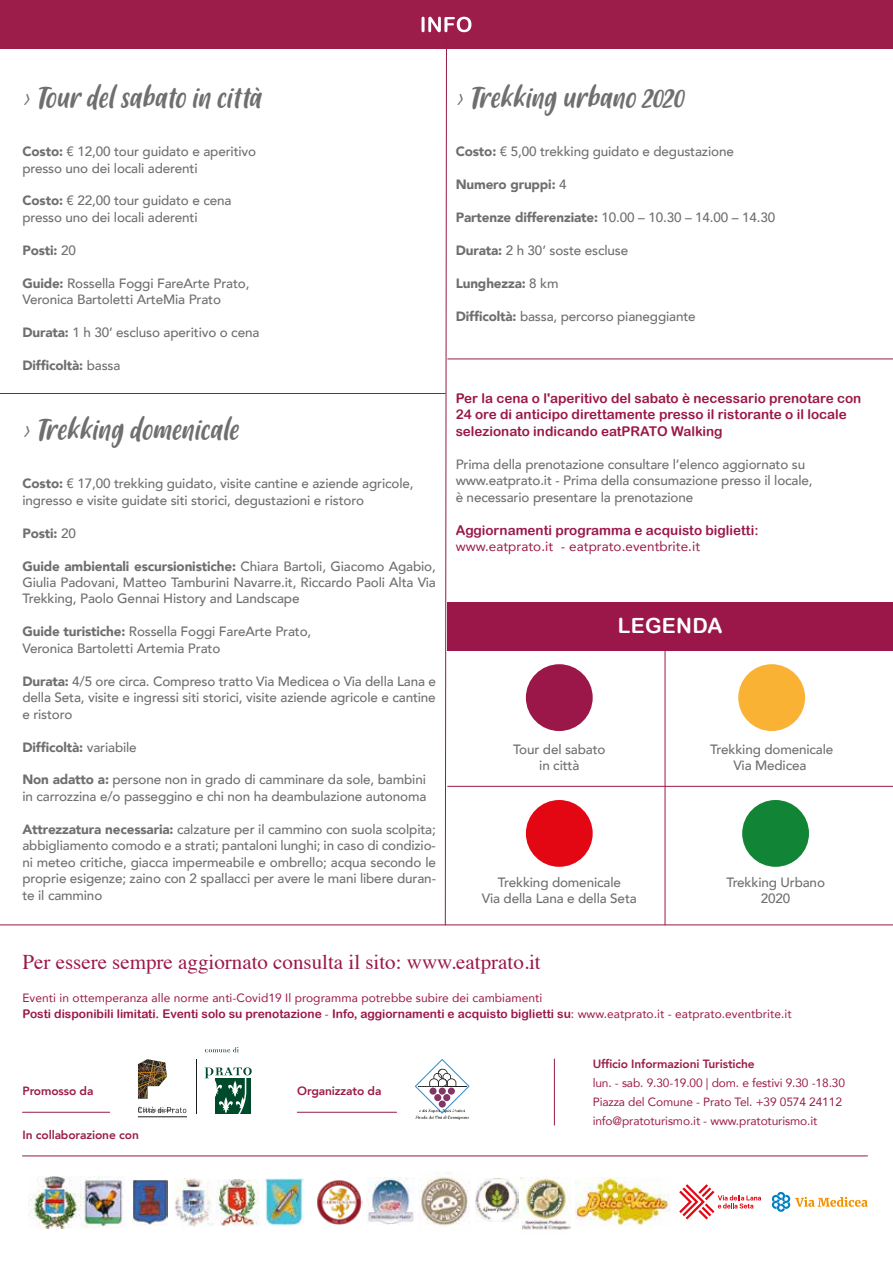
<style>
.page{position:relative;width:893px;height:1263px;background:#fff}
.page>*{position:absolute;margin:0;border:0;box-sizing:border-box;transform-origin:0 0}
.t1{font:italic 29.85px "Friendly Schoolmates";color:#706f6f}
.t2{font:21px "Times";color:#9b1749}
.t3{font:21px "Arial Rounded MT Bold";letter-spacing:.015em;color:#fff}
.t4{font:500 13.5px/16.5px "Avenir";letter-spacing:-.01em;color:#706f6f}
.t5{font:13.5px/16.5px "Arial Rounded MT Bold";color:#9b1749}
.t6{font:900 13.5px "Avenir";letter-spacing:-.01em;color:#706f6f}
.t7{font:13.5px "Avenir";letter-spacing:.005em;color:#9b1749}
.t8{font:12px "Arial Rounded MT Bold";color:#9b1749}
.t9{font:12px/18.9px "Avenir";letter-spacing:-.01em;color:#9c1c4a}
.t10{font:12px "Avenir";letter-spacing:.005em;color:#9b1749}
.t11{font:800 12px "Avenir";letter-spacing:-.01em;color:#9c1c4a}
.s1{font-weight:900}
.s2{font-weight:500}
.s3{font-family:"Avenir"}
</style>
<div class="page">
<div style="left:0;top:0;width:893px;height:49px;background:#9c1c4a"></div>
<hr style="left:0;top:393px;width:445px;height:1px;background:#981b49">
<hr style="left:0;top:925px;width:893px;height:1px;background:#981b49">
<hr style="left:448px;top:359px;width:445px;height:1px;background:#981b49">
<div style="left:448px;top:602px;width:445px;height:48px;background:#9b1749"></div>
<hr style="left:448px;top:786px;width:445px;height:1px;background:#981b49">
<hr style="left:448px;top:650px;width:445px;height:1px;background:#981b49">
<hr style="left:665px;top:650px;width:1px;height:275px;background:#981b49">
<div style="left:526px;top:664px;width:67px;height:67px;background:#9b1749;border-radius:50%"></div>
<div style="left:738px;top:664px;width:67px;height:67px;background:#f9b234;border-radius:50%"></div>
<div style="left:526px;top:800px;width:67px;height:67px;background:#e30613;border-radius:50%"></div>
<div style="left:742px;top:800px;width:67px;height:67px;background:#128436;border-radius:50%"></div>
<svg style="left:421px;top:17px;width:50px;height:908px"></svg>
<img style="left:317px;top:1180px;width:46px;height:45px">
<img style="left:420px;top:1172px;width:50px;height:54px">
<img style="left:476px;top:1178px;width:43px;height:43px">
<img style="left:366px;top:1177px;width:49px;height:48px">
<img style="left:28px;top:1176px;width:95px;height:53px">
<img style="left:133px;top:1180px;width:35px;height:45px">
<img style="left:174px;top:1179px;width:38px;height:47px">
<img style="left:207px;top:1179px;width:97px;height:46px">
<img style="left:521px;top:1177px;width:49px;height:53px">
<img style="left:576px;top:1178px;width:96px;height:48px">
<svg style="left:772px;top:1192px;width:96px;height:20px"></svg>
<svg style="left:679px;top:1184px;width:82px;height:35px"></svg>
<hr style="left:22px;top:1156px;width:845px;height:1px;background:#981b49">
<svg style="left:415px;top:1059px;width:54px;height:61px"></svg>
<svg style="left:205px;top:1047px;width:34px;height:5px"></svg>
<svg style="left:204px;top:1067px;width:48px;height:47px"></svg>
<svg style="left:138px;top:1059px;width:29px;height:40px"></svg>
<hr style="left:138px;top:1116px;width:49px;height:1px;background:#1d1d1b">
<svg style="left:138px;top:1107px;width:48px;height:6px"></svg>
<hr style="left:196px;top:1059px;width:1px;height:55px;background:#1d1d1b">
<hr style="left:22px;top:1112px;width:88px;height:1px;background:#981b49">
<hr style="left:297px;top:1112px;width:100px;height:1px;background:#981b49">
<hr style="left:554px;top:1059px;width:1px;height:66px;background:#981b49">
<h1 class="t1" style="left:22px;top:81px;width:240px">› Tour del sabato in città</h1>
<p class="t4" style="left:22px;top:142px;width:235px"><span class="s1">Costo:</span> € 12,00 tour guidato e aperitivo presso uno dei locali aderenti</p>
<p class="t4" style="left:22px;top:192px;width:211px"><span class="s1">Costo:</span> € 22,00 tour guidato e cena presso uno dei locali aderenti</p>
<p class="t6" style="left:22px;top:239px;width:55px">Posti: <span class="s2">20</span></p>
<p class="t4" style="left:22px;top:274px;width:229px"><span class="s1">Guide:</span> Rossella Foggi FareArte Prato,<br>Veronica Bartoletti ArteMia Prato</p>
<p class="t4" style="left:22px;top:323px;width:238px"><span class="s1">Durata:</span> 1 h 30’ escluso aperitivo o cena</p>
<p class="t6" style="left:22px;top:354px;width:99px">Difficoltà: <span class="s2">bassa</span></p>
<h1 class="t1" style="left:22px;top:413px;width:217px">› Trekking domenicale</h1>
<p class="t4" style="left:22px;top:475px;width:393px"><span class="s1">Costo:</span> € 17,00 trekking guidato, visite cantine e aziende agricole, ingresso e visite guidate siti storici, degustazioni e ristoro</p>
<p class="t6" style="left:22px;top:521px;width:55px">Posti: <span class="s2">20</span></p>
<p class="t4" style="left:22px;top:557px;width:415px;text-align:justify"><span class="s1">Guide ambientali escursionistiche:</span> Chiara Bartoli, Giacomo Agabio, Giulia Padovani, Matteo Tamburini Navarre.it, Riccardo Paoli Alta Via Trekking, Paolo Gennai History and Landscape</p>
<p class="t4" style="left:22px;top:623px;width:290px"><span class="s1">Guide turistiche:</span> Rossella Foggi FareArte Prato,<br>Veronica Bartoletti Artemia Prato</p>
<p class="t4" style="left:22px;top:672px;width:415px;text-align:justify"><span class="s1">Durata:</span> 4/5 ore circa. Compreso tratto Via Medicea o Via della Lana e della Seta, visite e ingressi siti storici, visite aziende agricole e cantine e ristoro</p>
<p class="t6" style="left:22px;top:735px;width:116px">Difficoltà: <span class="s2">variabile</span></p>
<p class="t4" style="left:22px;top:771px;width:405px"><span class="s1">Non adatto a:</span> persone non in grado di camminare da sole, bambini in carrozzina e/o passeggino e chi non ha deambulazione autonoma</p>
<p class="t4" style="left:22px;top:820px;width:415px;text-align:justify"><span class="s1">Attrezzatura necessaria:</span> calzature per il cammino con suola scolpita; abbigliamento comodo e a strati; pantaloni lunghi; in caso di condizio&shy;ni meteo critiche, giacca impermeabile e ombrello; acqua secondo le proprie esigenze; zaino con 2 spallacci per avere le mani libere duran&shy;te il cammino</p>
<h1 class="t1" style="left:456px;top:81px;width:229px">› Trekking urbano 2020</h1>
<p class="t4" style="left:456px;top:142px;width:280px"><span class="s1">Costo:</span> € 5,00 trekking guidato e degustazione</p>
<p class="t6" style="left:456px;top:173px;width:112px">Numero gruppi: <span class="s2">4</span></p>
<p class="t4" style="left:456px;top:208px;width:321px"><span class="s1">Partenze differenziate:</span> 10.00 – 10.30 – 14.00 – 14.30</p>
<p class="t4" style="left:456px;top:241px;width:174px"><span class="s1">Durata:</span> 2 h 30’ soste escluse</p>
<p class="t6" style="left:456px;top:271px;width:104px">Lunghezza: <span class="s2">8 km</span></p>
<p class="t4" style="left:456px;top:307px;width:242px"><span class="s1">Difficoltà:</span> bassa, percorso pianeggiante</p>
<p class="t5" style="left:456px;top:390px;width:407px">Per la cena o l'aperitivo del sabato è necessario prenotare con<br>24 ore di anticipo direttamente presso il ristorante o il locale selezionato indicando eatPRATO Walking</p>
<p class="t4" style="left:456px;top:455px;width:358px">Prima della prenotazione consultare l’elenco aggiornato su www.eatprato.it - Prima della consumazione presso il locale, è necessario presentare la prenotazione</p>
<p class="t5" style="left:456px;top:521px;width:304px">Aggiornamenti programma e acquisto biglietti:</p>
<p class="t7" style="left:456px;top:535px;width:246px">www.eatprato.it - eatprato.eventbrite.it</p>
<h2 class="t3" style="left:618px;top:613px;width:106px">LEGENDA</h2>
<p class="t4" style="left:513px;top:740px;width:94px;text-align:center">Tour del sabato in città</p>
<p class="t4" style="left:710px;top:740px;width:125px;text-align:center">Trekking domenicale<br>Via Medicea</p>
<p class="t4" style="left:482px;top:873px;width:156px;text-align:center">Trekking domenicale<br>Via della Lana e della Seta</p>
<p class="t4" style="left:726px;top:873px;width:100px;text-align:center">Trekking Urbano<br>2020</p>
<h2 class="t2" style="left:22px;top:942px;width:520px">Per essere sempre aggiornato consulta il sito: www.eatprato.it</h2>
<p class="t10" style="left:22px;top:988px;width:521px">Eventi in ottemperanza alle norme anti-Covid19 Il programma potrebbe subire dei cambiamenti</p>
<p class="t8" style="left:22px;top:1007px;width:771px">Posti disponibili limitati. Eventi solo su prenotazione <span class="s3">-</span> Info, aggiornamenti e acquisto biglietti su<span class="s3">: www.eatprato.it - eatprato.eventbrite.it</span></p>
<p class="t11" style="left:22px;top:1081px;width:73px">Promosso da</p>
<p class="t11" style="left:297px;top:1081px;width:86px">Organizzato da</p>
<p class="t11" style="left:22px;top:1125px;width:118px">In collaborazione con</p>
<p class="t11" style="left:593px;top:1054px;width:164px">Ufficio Informazioni Turistiche</p>
<p class="t9" style="left:593px;top:1073px;width:254px">lun. - sab. 9.30-19.00 | dom. e festivi 9.30 -18.30<br>Piazza del Comune - Prato Tel. +39 0574 24112 info@pratoturismo.it - www.pratoturismo.it</p>
</div>
